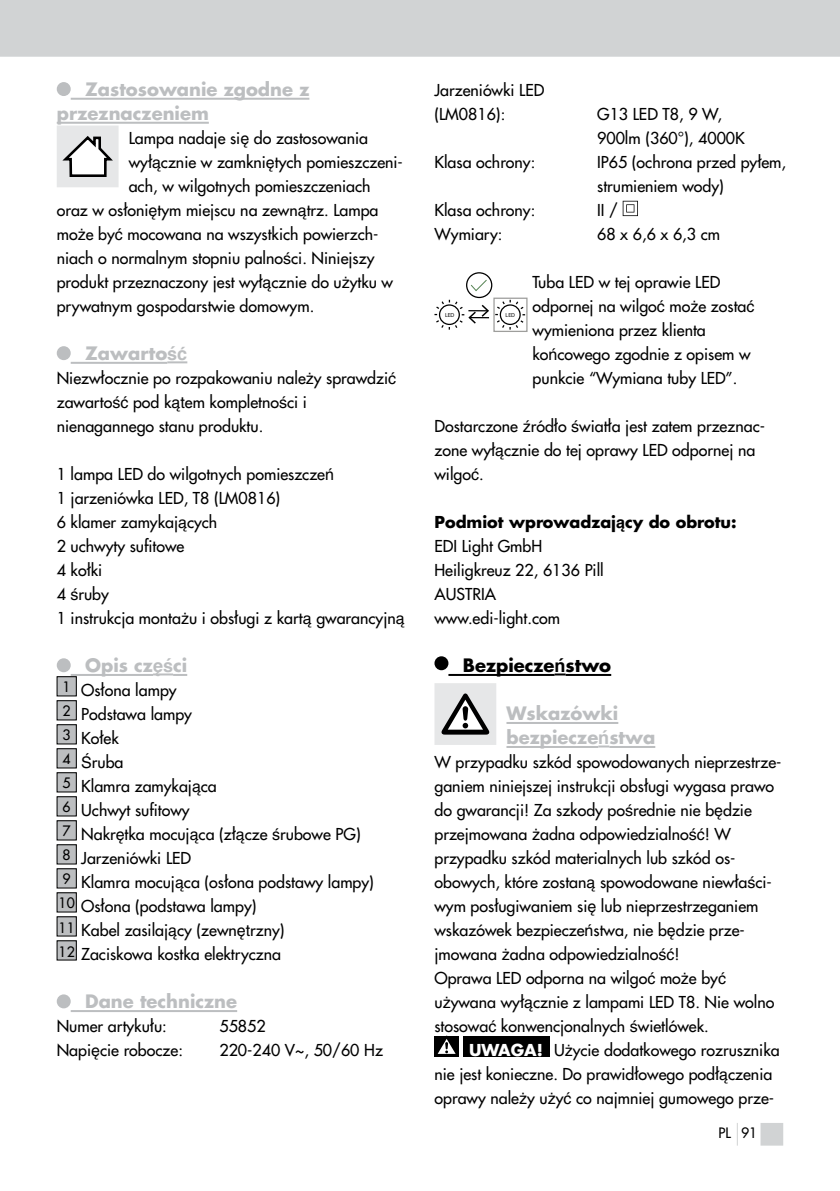
<style>
.page{position:relative;width:840px;height:1191px;background:#fff}
.page>*{position:absolute;margin:0;border:0;box-sizing:border-box;transform-origin:0 0}
.t1{font:700 18px/24px "Futura";color:#bcbec0}
.t2{font:700 18px "Futura";color:#000}
.t3{font:16px/24px "Futura";color:#000}
.t4{font:14px "Futura";color:#000}
.t5{font:5.8px "Myriad Pro";color:#000}
.s1{font-family:"Helvetica CE"}
.s2{font-family:"Helvetica"}
.s3{font-weight:700}
.s4{font-family:"Helvetica";font-weight:700}
.s5{font-weight:700;color:#fff}
</style>
<div class="page">
<div style="left:760px;top:1123px;width:22px;height:22px;background:#d1d3d4"></div>
<div style="left:0;top:0;width:839px;height:57px;background:#d1d3d4"></div>
<hr style="left:71px;top:98px;width:238px;height:2px;background:#bcbec0">
<hr style="left:57px;top:122px;width:152px;height:2px;background:#bcbec0">
<hr style="left:71px;top:362px;width:96px;height:2px;background:#bcbec0">
<hr style="left:167px;top:361px;width:20px;height:2px;background:#bcbec0">
<hr style="left:71px;top:674px;width:82px;height:2px;background:#bcbec0">
<hr style="left:153px;top:673px;width:20px;height:2px;background:#bcbec0">
<svg style="left:173px;top:674px;width:14px;height:2px"></svg>
<hr style="left:71px;top:1010px;width:166px;height:2px;background:#bcbec0">
<div style="left:58px;top:83px;width:12px;height:12px;background:#bcbec0;border-radius:50%"></div>
<div style="left:57px;top:82px;width:14px;height:14px;border:2px solid #bcbec0;border-radius:50%"></div>
<div style="left:58px;top:127px;width:59px;height:59px;background:#e6e7e8"></div>
<svg style="left:62px;top:136px;width:51px;height:41px"></svg>
<div style="left:57px;top:126px;width:61px;height:61px;border:2px solid #e6e7e8"></div>
<div style="left:58px;top:347px;width:12px;height:12px;background:#bcbec0;border-radius:50%"></div>
<div style="left:57px;top:346px;width:14px;height:14px;border:2px solid #bcbec0;border-radius:50%"></div>
<div style="left:58px;top:659px;width:12px;height:12px;background:#bcbec0;border-radius:50%"></div>
<div style="left:57px;top:658px;width:14px;height:14px;border:2px solid #bcbec0;border-radius:50%"></div>
<div style="left:57px;top:676px;width:19px;height:20px;background:#bcbec0"></div>
<div style="left:57px;top:676px;width:20px;height:20px;border:1px solid #000"></div>
<div style="left:57px;top:700px;width:19px;height:20px;background:#bcbec0"></div>
<div style="left:57px;top:700px;width:20px;height:20px;border:1px solid #000"></div>
<div style="left:57px;top:724px;width:19px;height:20px;background:#bcbec0"></div>
<div style="left:57px;top:724px;width:20px;height:20px;border:1px solid #000"></div>
<div style="left:57px;top:748px;width:19px;height:20px;background:#bcbec0"></div>
<div style="left:57px;top:748px;width:20px;height:20px;border:1px solid #000"></div>
<div style="left:57px;top:772px;width:19px;height:20px;background:#bcbec0"></div>
<div style="left:57px;top:772px;width:20px;height:20px;border:1px solid #000"></div>
<div style="left:57px;top:796px;width:19px;height:20px;background:#bcbec0"></div>
<div style="left:57px;top:796px;width:20px;height:20px;border:1px solid #000"></div>
<div style="left:57px;top:820px;width:19px;height:20px;background:#bcbec0"></div>
<div style="left:57px;top:820px;width:20px;height:20px;border:1px solid #000"></div>
<div style="left:57px;top:844px;width:19px;height:20px;background:#bcbec0"></div>
<div style="left:57px;top:844px;width:20px;height:20px;border:1px solid #000"></div>
<div style="left:57px;top:868px;width:19px;height:20px;background:#bcbec0"></div>
<div style="left:57px;top:868px;width:20px;height:20px;border:1px solid #000"></div>
<div style="left:57px;top:892px;width:19px;height:20px;background:#bcbec0"></div>
<div style="left:57px;top:892px;width:20px;height:20px;border:1px solid #000"></div>
<div style="left:57px;top:916px;width:19px;height:20px;background:#bcbec0"></div>
<div style="left:57px;top:916px;width:20px;height:20px;border:1px solid #000"></div>
<div style="left:57px;top:940px;width:19px;height:20px;background:#bcbec0"></div>
<div style="left:57px;top:940px;width:20px;height:20px;border:1px solid #000"></div>
<div style="left:58px;top:995px;width:12px;height:12px;background:#bcbec0;border-radius:50%"></div>
<div style="left:57px;top:994px;width:14px;height:14px;border:2px solid #bcbec0;border-radius:50%"></div>
<hr style="left:448px;top:674px;width:106px;height:2px;background:#000">
<svg style="left:554px;top:673px;width:11px;height:2px"></svg>
<hr style="left:565px;top:674px;width:46px;height:2px;background:#000">
<hr style="left:506px;top:722px;width:112px;height:2px;background:#bcbec0">
<hr style="left:506px;top:746px;width:92px;height:2px;background:#bcbec0">
<svg style="left:598px;top:745px;width:11px;height:2px"></svg>
<hr style="left:609px;top:746px;width:46px;height:2px;background:#bcbec0">
<svg style="left:622px;top:201px;width:15px;height:15px"></svg>
<div style="left:493px;top:297px;width:34px;height:35px;border:1px solid #9e9e9c"></div>
<svg style="left:434px;top:272px;width:92px;height:59px"></svg>
<div style="left:435px;top:657px;width:12px;height:12px;background:#000;border-radius:50%"></div>
<div style="left:434px;top:656px;width:14px;height:14px;border:2px solid #000;border-radius:50%"></div>
<div style="left:435px;top:684px;width:60px;height:60px;background:#e6e7e8"></div>
<svg style="left:441px;top:693px;width:48px;height:41px"></svg>
<div style="left:434px;top:683px;width:62px;height:62px;border:2px solid #e6e7e8"></div>
<svg style="left:434px;top:1035px;width:24px;height:21px"></svg>
<div style="left:462px;top:1035px;width:87px;height:21px;background:#000"></div>
<p class="t1" style="left:57px;top:77px;width:254px;text-indent:28px">Zastosowanie zgodne z przeznaczeniem</p>
<p class="t3" style="left:129px;top:126px;width:241px">Lampa nadaje si<span class="s1">ę</span> do zastosowania</p>
<p class="t3" style="left:129px;top:150px;width:275px">wył<span class="s1">ą</span>cznie w zamkni<span class="s1">ę</span>tych pomieszczeni-</p>
<p class="t3" style="left:129px;top:174px;width:243px">ach, w wilgotnych pomieszczeniach</p>
<p class="t3" style="left:57px;top:198px;width:323px">oraz w osłoni<span class="s1">ę</span>tym miejscu na zewn<span class="s1">ą</span>trz. Lampa</p>
<p class="t3" style="left:57px;top:222px;width:323px">mo<span class="s1">ż</span>e by<span class="s1">ć</span> mocowana na wszystkich powierzch-</p>
<p class="t3" style="left:57px;top:246px;width:319px">niach o normalnym stopniu palno<span class="s1">ś</span>ci. Niniejszy</p>
<p class="t3" style="left:57px;top:270px;width:338px">produkt przeznaczony jest wył<span class="s1">ą</span>cznie do u<span class="s1">ż</span>ytku w</p>
<p class="t3" style="left:57px;top:294px;width:259px">prywatnym gospodarstwie domowym.</p>
<p class="t1" style="left:85px;top:341px;width:104px">Zawarto<span class="s2">ść</span></p>
<p class="t3" style="left:57px;top:366px;width:341px">Niezwłocznie po rozpakowaniu nale<span class="s1">ż</span>y sprawdzi<span class="s1">ć </span>zawarto<span class="s1">ść</span> pod k<span class="s1">ąt</span>em kompletno<span class="s1">ś</span>ci i nienagannego stanu produktu.</p>
<p class="t3" style="left:57px;top:462px;width:349px">1 lampa LED do wilgotnych pomieszcze<span class="s1">ń<br></span>1 jarzeniówka LED, T8 (LM0816)<br>6 klamer zamykaj<span class="s1">ą</span>cych<br>2 uchwyty sufitowe<br>4 kołki<br>4 <span class="s1">ś</span>ruby<br>1 instrukcja monta<span class="s1">ż</span>u i obsługi z kart<span class="s1">ą</span> gwarancyjn<span class="s1">ą</span></p>
<p class="t1" style="left:85px;top:653px;width:103px">Opis cz<span class="s2">ęś</span>ci</p>
<p class="t3" style="left:59px;top:678px;width:317px"><sup>1</sup> Osłona lampy<br><sup>2</sup> Podstawa lampy<br><sup>3</sup> Kołek<br><sup>4</sup> <span class="s1">Ś</span>ruba<br><sup>5</sup> Klamra zamykaj<span class="s1">ą</span>ca<br><sup>6</sup> Uchwyt sufitowy<br><sup>7</sup> Nakr<span class="s1">ę</span>tka mocuj<span class="s1">ą</span>ca (zł<span class="s1">ą</span>cze <span class="s1">ś</span>rubowe PG)<br><sup>8</sup> Jarzeniówki LED<br><sup>9</sup> Klamra mocuj<span class="s1">ą</span>ca (osłona podstawy lampy)<br><sup>10</sup> Osłona (podstawa lampy)<br><sup>11</sup> Kabel zasilaj<span class="s1">ą</span>cy (zewn<span class="s1">ęt</span>rzny)<br><sup>12</sup> Zaciskowa kostka elektryczna</p>
<p class="t1" style="left:85px;top:989px;width:153px">Dane techniczne</p>
<p class="t3" style="left:57px;top:1014px;width:111px">Numer artykułu:</p>
<p class="t3" style="left:219px;top:1014px;width:48px">55852</p>
<p class="t3" style="left:57px;top:1038px;width:128px">Napi<span class="s1">ę</span>cie robocze:</p>
<p class="t3" style="left:219px;top:1038px;width:165px">220-240 V~, 50/60 Hz</p>
<p class="t3" style="left:434px;top:78px;width:111px">Jarzeniówki LED (LM0816):</p>
<p class="t3" style="left:597px;top:102px;width:149px">G13 LED T8, 9 W,<br>900lm (360°), 4000K</p>
<p class="t3" style="left:434px;top:150px;width:102px">Klasa ochrony:</p>
<p class="t3" style="left:597px;top:150px;width:190px">IP65 (ochrona przed pyłem, strumieniem wody)</p>
<p class="t3" style="left:434px;top:198px;width:102px">Klasa ochrony:</p>
<p class="t3" style="left:597px;top:198px;width:22px">II /</p>
<p class="t3" style="left:434px;top:222px;width:70px">Wymiary:</p>
<p class="t3" style="left:597px;top:222px;width:124px">68 x 6,6 x 6,3 cm</p>
<p class="t3" style="left:532px;top:270px;width:223px">Tuba LED w tej oprawie LED odpornej na wilgo<span class="s1">ć</span> mo<span class="s1">ż</span>e zosta<span class="s1">ć </span>wymieniona przez klienta ko<span class="s1">ń</span>cowego zgodnie z opisem w punkcie “Wymiana tuby LED”.</p>
<p class="t3" style="left:434px;top:414px;width:332px">Dostarczone <span class="s1">ź</span>ródło <span class="s1">ś</span>wiatła jest zatem przeznac&shy;zone wył<span class="s1">ą</span>cznie do tej oprawy LED odpornej na wilgo<span class="s1">ć</span>.</p>
<p class="t3" style="left:434px;top:510px;width:303px"><span class="s3">Podmiot wprowadzaj</span><span class="s4">ą</span><span class="s3">cy do obrotu:<br></span>EDI Light GmbH<br>Heiligkreuz 22, 6136 Pill<br>AUSTRIA<br>www.edi-light.com</p>
<p class="t2" style="left:462px;top:653px;width:150px">Bezpiecze<span class="s2">ń</span>stwo</p>
<p class="t1" style="left:506px;top:701px;width:150px">Wskazówki bezpiecze<span class="s2">ń</span>stwa</p>
<p class="t3" style="left:434px;top:750px;width:348px">W przypadku szkód spowodowanych nieprzestrze&shy;ganiem niniejszej instrukcji obsługi wygasa prawo do gwarancji! Za szkody po<span class="s1">ś</span>rednie nie b<span class="s1">ę</span>dzie przejmowana <span class="s1">ż</span>adna odpowiedzialno<span class="s1">ść</span>! W przypadku szkód materialnych lub szkód os&shy;obowych, które zostan<span class="s1">ą</span> spowodowane niewła<span class="s1">ś</span>ci&shy;wym posługiwaniem si<span class="s1">ę</span> lub nieprzestrzeganiem wskazówek bezpiecze<span class="s1">ń</span>stwa, nie b<span class="s1">ę</span>dzie prze&shy;jmowana <span class="s1">ż</span>adna odpowiedzialno<span class="s1">ść</span>!<br>Oprawa LED odporna na wilgo<span class="s1">ć</span> mo<span class="s1">ż</span>e by<span class="s1">ć </span>u<span class="s1">ż</span>ywana wył<span class="s1">ą</span>cznie z lampami LED T8. Nie wolno stosowa<span class="s1">ć</span> konwencjonalnych <span class="s1">ś</span>wietlówek.</p>
<p class="t3" style="left:434px;top:1038px;width:346px;text-indent:35px"><span class="s5">UWAGA!</span> U<span class="s1">ż</span>ycie dodatkowego rozrusznika nie jest konieczne. Do prawidłowego podł<span class="s1">ą</span>czenia oprawy nale<span class="s1">ż</span>y u<span class="s1">ż</span>y<span class="s1">ć</span> co najmniej gumowego prze-</p>
<p class="t5" style="left:445px;top:311px;width:11px">LED</p>
<p class="t5" style="left:505px;top:311px;width:11px">LED</p>
<p class="t4" style="left:718px;top:1123px;width:40px">PL 91</p>
</div>
